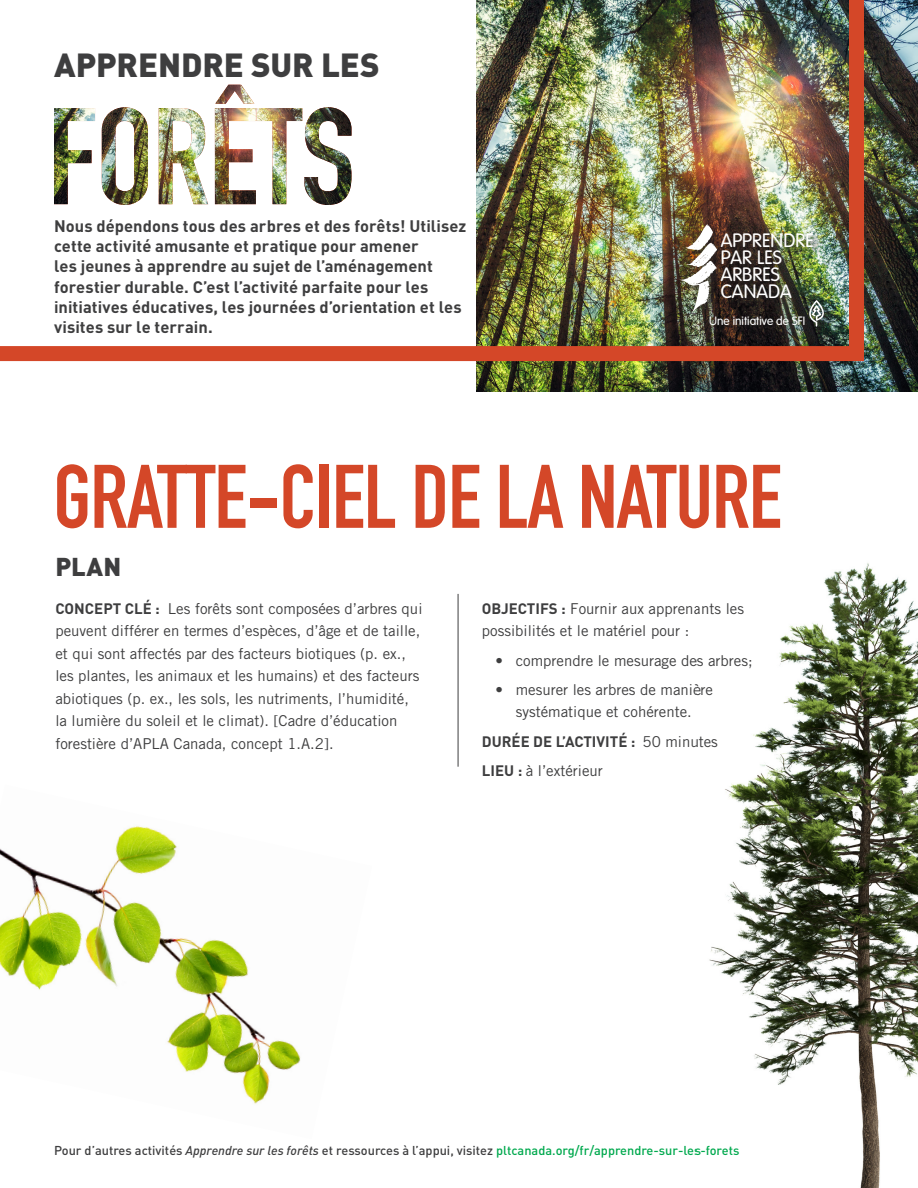
<style>
.page{position:relative;width:918px;height:1188px;background:#fff}
.page>*{position:absolute;margin:0;border:0;box-sizing:border-box;transform-origin:0 0}
.t1{font:700 88.5px "DIN Condensed";letter-spacing:-.01em;color:#d44728}
.Slug__Red{font:900 33px "DIN";letter-spacing:-.005em;color:#3e3e3f}
.Body_Text{font:900 25.5px "DIN";color:#3e3e3f}
.t2{font:300 19.65px/17.1px "Vag";letter-spacing:.005em;color:#fff}
.Body_Text-2{font:700 16.5px/20.2px "DIN";letter-spacing:.005em;color:#3e3e3f}
.t3{font:15px/22.5px "Trade Gothic";color:#3e3e3f}
.t4{font:700 15px "DIN";color:#3e3e3f}
.t5{font:500 12.75px "DIN";color:#3e3e3f}
.t6{font:300 12.3px "Vag";letter-spacing:.005em;color:#fff}
.s1{font-family:"DIN";font-weight:700}
.s2{font-family:"Trade Gothic";font-weight:400}
.s3{font-style:italic}
.s4{color:#00a94e}
</style>
<div class="page">
<img style="left:0;top:826px;width:301px;height:278px">
<img style="left:709px;top:563px;width:209px;height:625px">
<hr style="left:458px;top:594px;width:1px;height:173px;background:#3e3e3f">
<img style="left:476px;top:0;width:442px;height:392px">
<img style="left:0;top:0;width:871px;height:369px">
<div style="left:679px;top:222px;width:157px;height:116px;background:#231f20;opacity:.75"></div>
<img style="left:681px;top:224px;width:36px;height:89px">
<svg style="left:809px;top:300px;width:15px;height:27px"></svg>
<img style="left:54px;top:85px;width:298px;height:120px">
<p class="Slug__Red" style="left:54px;top:43px;width:327px">APPRENDRE SUR LES</p>
<p class="Body_Text-2" style="left:54px;top:215px;width:414px">Nous dépendons tous des arbres et des forêts! Utilisez cette activité amusante et pratique pour amener<br>les jeunes à apprendre au sujet de l’aménagement forestier durable. C’est l’activité parfaite pour les initiatives éducatives, les journées d’orientation et les visites sur le terrain.</p>
<p class="t2" style="left:721px;top:232px;width:95px">APPRENDRE<br>PAR LES<br>ARBRES<br>CANADA</p>
<p class="t6" style="left:709px;top:314px;width:98px">Une initiative de SFI</p>
<p class="t1" style="left:53px;top:437px;width:730px">GRATTE-CIEL DE LA NATURE</p>
<p class="Body_Text" style="left:55px;top:550px;width:67px">PLAN</p>
<p class="t3" style="left:55px;top:597px;width:369px"><span class="s1">CONCEPT CLÉ :</span> Les forêts sont composées d’arbres qui peuvent différer en termes d’espèces, d’âge et de taille, et qui sont affectés par des facteurs biotiques (p. ex., les plantes, les animaux et les humains) et des facteurs abiotiques (p. ex., les sols, les nutriments, l’humidité, la lumière du soleil et le climat). [Cadre d’éducation forestière d’APLA Canada, concept 1.A.2].</p>
<p class="t3" style="left:482px;top:597px;width:264px"><span class="s1">OBJECTIFS :</span> Fournir aux apprenants les possibilités et le matériel pour :</p>
<p class="t3" style="left:495px;top:649px;width:259px">• comprendre le mesurage des arbres;</p>
<p class="t3" style="left:495px;top:678px;width:219px;text-align:center">• mesurer les arbres de manière systématique et cohérente.</p>
<p class="t4" style="left:482px;top:731px;width:238px">DURÉE DE L’ACTIVITÉ : <span class="s2">50 minutes</span></p>
<p class="t3" style="left:482px;top:759px;width:122px"><span class="s1">LIEU :</span> à l’extérieur</p>
<p class="t5" style="left:54px;top:1142px;width:687px">Pour d’autres activités <span class="s3">Apprendre sur les forêts</span> et ressources à l’appui, visitez <span class="s4">pltcanada.org/fr/apprendre-sur-les-forets</span></p>
</div>
